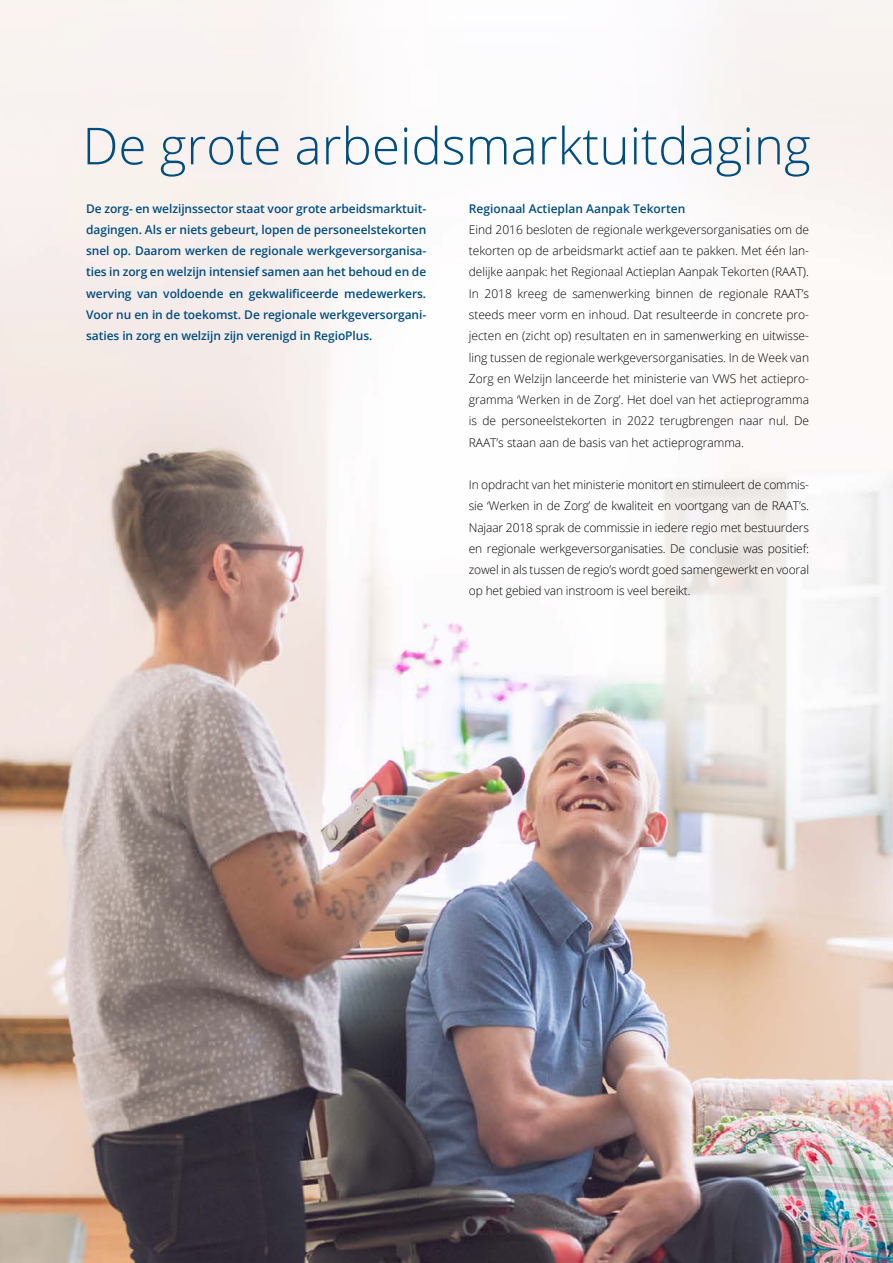
<style>
.page{position:relative;width:893px;height:1263px;background:#fff}
.page>*{position:absolute;margin:0;border:0;box-sizing:border-box;transform-origin:0 0}
.t1{font:300 51px "Open Sans";color:#004e80}
.t2{font:300 12px/21.3px "Open Sans";letter-spacing:-.005em;color:#000;text-align:justify}
.t3{font:600 12px/21.3px "Open Sans";letter-spacing:-.005em;color:#004e80;text-align:justify}
</style>
<div class="page">
<img style="left:0;top:0;width:893px;height:1263px">
<h1 class="t1" style="left:82px;top:111px;width:730px">De grote arbeidsmarktuitdaging</h1>
<p class="t3" style="left:86px;top:197px;width:342px">De zorg- en welzijnssector staat voor grote arbeidsmarktuit&shy;dagingen. Als er niets gebeurt, lopen de personeelstekorten snel op. Daarom werken de regionale werkgeversorganisa&shy;ties in zorg en welzijn intensief samen aan het behoud en de werving van voldoende en gekwalificeerde medewerkers.<br>Voor nu en in de toekomst. De regionale werkgeversorgani&shy;saties in zorg en welzijn zijn verenigd in RegioPlus.</p>
<p class="t3" style="left:469px;top:197px;width:218px">Regionaal Actieplan Aanpak Tekorten</p>
<p class="t2" style="left:469px;top:219px;width:342px">Eind 2016 besloten de regionale werkgeversorganisaties om de tekorten op de arbeidsmarkt actief aan te pakken. Met één lan&shy;delijke aanpak: het Regionaal Actieplan Aanpak Tekorten (RAAT).<br>In 2018 kreeg de samenwerking binnen de regionale RAAT’s steeds meer vorm en inhoud. Dat resulteerde in concrete pro&shy;jecten en (zicht op) resultaten en in samenwerking en uitwisse&shy;ling tussen de regionale werkgeversorganisaties. In de Week van Zorg en Welzijn lanceerde het ministerie van VWS het actiepro&shy;gramma ‘Werken in de Zorg’. Het doel van het actieprogramma is de personeelstekorten in 2022 terugbrengen naar nul. De RAAT’s staan aan de basis van het actieprogramma.</p>
<p class="t2" style="left:469px;top:474px;width:342px">In opdracht van het ministerie monitort en stimuleert de commis&shy;sie ‘Werken in de Zorg’ de kwaliteit en voortgang van de RAAT’s.<br>Najaar 2018 sprak de commissie in iedere regio met bestuurders en regionale werkgeversorganisaties. De conclusie was positief: zowel in als tussen de regio’s wordt goed samengewerkt en vooral op het gebied van instroom is veel bereikt.</p>
</div>
